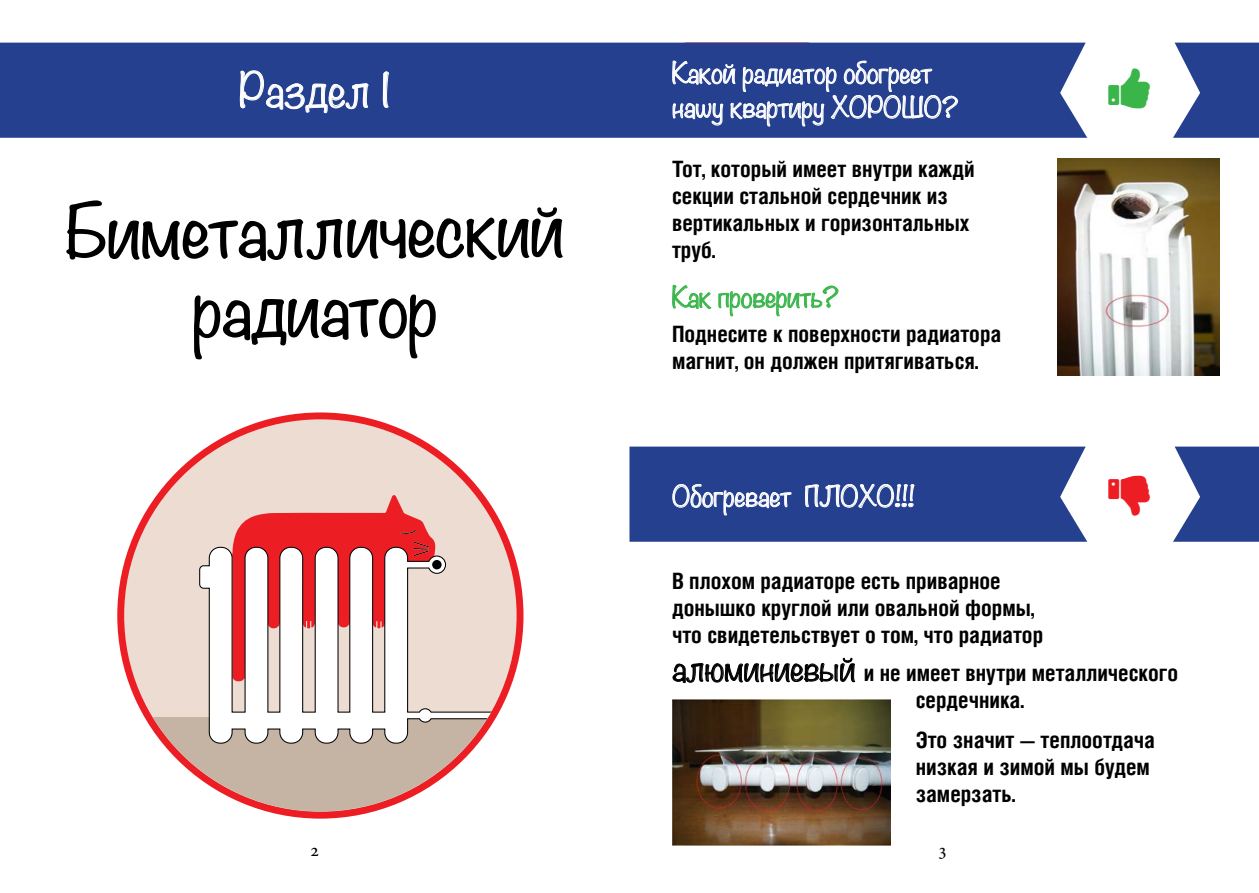
<style>
.page{position:relative;width:1259px;height:893px;background:#fff}
.page>*{position:absolute;margin:0;border:0;box-sizing:border-box;transform-origin:0 0}
.t1{font:300 66px/79.2px "Noteworthy";letter-spacing:-.005em;color:#000;text-align:center}
.t2{font:300 42px "Noteworthy";color:#fff}
.t3{font:300 25.5px "Noteworthy";color:#fff}
.t4{font:300 25.5px "Noteworthy";color:#39b54a}
.t5{font:700 22.5px/27px "Helios Cond";color:#000}
.t6{font:18px "Adobe Hebrew";color:#000}
.s1{font-family:"Noteworthy";font-weight:300;font-size:31.5px}
</style>
<div class="page">
<svg style="left:117px;top:412px;width:406px;height:407px"></svg>
<div style="left:124px;top:419px;width:392px;height:393px;background:#ecdcd2;border-radius:50%"></div>
<svg style="left:150px;top:717px;width:342px;height:94px;fill:#c5b4a3"></svg>
<svg style="left:233px;top:495px;width:202px;height:51px"></svg>
<svg style="left:199px;top:546px;width:306px;height:198px"></svg>
<div style="left:432px;top:560px;width:9px;height:9px;background:#000;border-radius:50%"></div>
<div style="left:0;top:43px;width:1087px;height:95px;background:#25408f"></div>
<svg style="left:672px;top:56px;width:286px;height:71px;background:#4a61a2"></svg>
<svg style="left:65px;top:42px;width:499px;height:318px"></svg>
<svg style="left:629px;top:446px;width:458px;height:96px;background:#344d97"></svg>
<svg style="left:672px;top:284px;width:39px;height:25px"></svg>
<svg style="left:718px;top:285px;width:120px;height:32px"></svg>
<svg style="left:672px;top:657px;width:183px;height:26px"></svg>
<svg style="left:1173px;top:43px;width:86px;height:95px"></svg>
<svg style="left:1173px;top:447px;width:86px;height:95px"></svg>
<img style="left:1057px;top:159px;width:162px;height:216px">
<img style="left:672px;top:699px;width:218px;height:147px">
<h2 class="t2" style="left:239px;top:54px;width:153px">Раздел I</h2>
<h1 class="t1" style="left:65px;top:190px;width:500px">Биметаллический радиатор</h1>
<p class="t3" style="left:672px;top:51px;width:261px">Какой радиатор обогреет</p>
<p class="t3" style="left:672px;top:85px;width:288px">нашу квартиру хорошо?</p>
<p class="t5" style="left:672px;top:155px;width:304px">Тот, который имеет внутри каждй секции стальной сердечник из вертикальных и горизонтальных труб.</p>
<p class="t4" style="left:672px;top:275px;width:168px">Как проверить?</p>
<p class="t5" style="left:672px;top:320px;width:331px">Поднесите к поверхности радиатора магнит, он должен притягиваться.</p>
<p class="t3" style="left:672px;top:474px;width:244px">Обогревает Плохо!!!</p>
<p class="t5" style="left:672px;top:567px;width:373px">В плохом радиаторе есть приварное донышко круглой или овальной формы, что свидетельствует о том, что радиатор</p>
<p class="t5" style="left:915px;top:659px;width:264px;text-indent:-244px"><span class="s1">алюминиевый</span> и не имеет внутри металлического сердечника.</p>
<p class="t5" style="left:915px;top:726px;width:241px">Это значит — теплоотдача низкая и зимой мы будем замерзать.</p>
<p class="t6" style="left:310px;top:840px;width:11px">2</p>
<p class="t6" style="left:938px;top:840px;width:11px">3</p>
</div>
